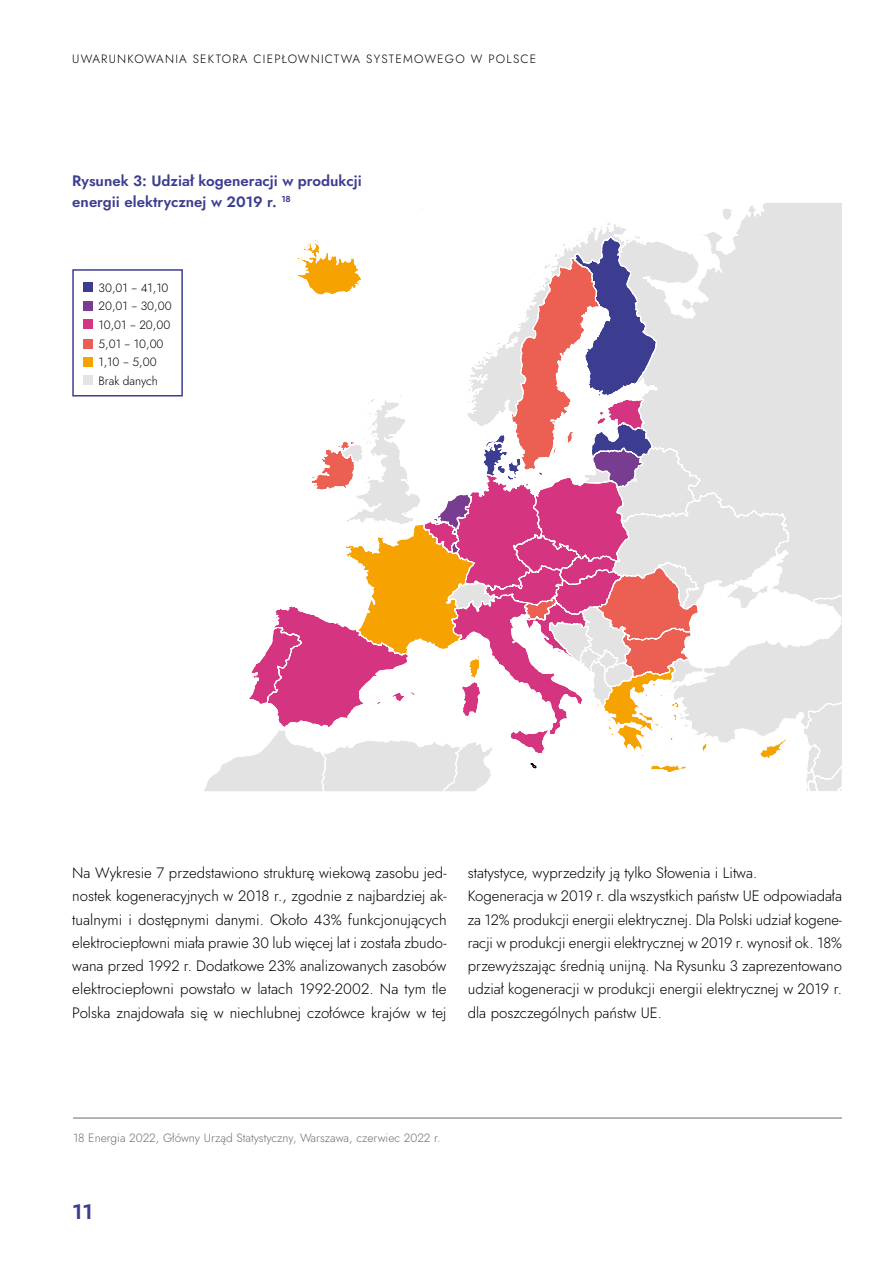
<style>
.page{position:relative;width:893px;height:1263px;background:#fff}
.page>*{position:absolute;margin:0;border:0;box-sizing:border-box;transform-origin:0 0}
.t1{font:600 21px "Jost";color:#3c3d91}
.t2{font:300 15px/23.2px "Jost";color:#000;text-align:justify}
.t3{font:600 15px/21px "Jost";color:#3c3d91}
.t4{font:300 12px/18.6px "Jost";color:#000}
.t5{font:300 12px "Jost";color:#706f6f}
.t6{font:300 12px "Jost";letter-spacing:.085em;color:#000}
.s1{font-family:"Source Sans Pro"}
</style>
<div class="page">
<hr style="left:73px;top:1117px;width:769px;height:2px;background:#9d9d9c">
<div style="left:72px;top:269px;width:111px;height:127px;background:#fff;border:2px solid #3c3d91"></div>
<div style="left:84px;top:283px;width:9px;height:9px;background:#3c3d91"></div>
<div style="left:84px;top:339px;width:9px;height:9px;background:#ec6053"></div>
<div style="left:84px;top:301px;width:9px;height:9px;background:#783d90"></div>
<div style="left:84px;top:357px;width:9px;height:10px;background:#f6a200"></div>
<div style="left:84px;top:319px;width:9px;height:10px;background:#d43480"></div>
<div style="left:84px;top:376px;width:9px;height:9px;background:#e3e3e3"></div>
<svg style="left:723px;top:203px;width:119px;height:17px"></svg>
<svg style="left:204px;top:220px;width:638px;height:571px"></svg>
<p class="t6" style="left:72px;top:51px;width:465px">UWARUNKOWANIA SEKTORA CIEPŁOWNICTWA SYSTEMOWEGO W POLSCE</p>
<p class="t3" style="left:72px;top:171px;width:291px">Rysunek 3: Udział kogeneracji w produkcji energii elektrycznej w 2019 r. <sup>18</sup></p>
<p class="t4" style="left:99px;top:278px;width:75px">30,01 <span class="s1">–</span> 41,10<br>20,01 <span class="s1">–</span> 30,00<br>10,01 <span class="s1">–</span> 20,00<br>5,01 <span class="s1">–</span> 10,00<br>1,10 <span class="s1">–</span> 5,00<br>Brak danych</p>
<p class="t2" style="left:72px;top:861px;width:376px">Na Wykresie 7 przedstawiono strukturę wiekową zasobu jed&shy;nostek kogeneracyjnych w 2018 r., zgodnie z najbardziej ak&shy;tualnymi i dostępnymi danymi. Około 43% funkcjonujących elektrociepłowni miała prawie 30 lub więcej lat i została zbudo&shy;wana przed 1992 r. Dodatkowe 23% analizowanych zasobów elektrociepłowni powstało w latach 1992-2002. Na tym tle Polska znajdowała się w niechlubnej czołówce krajów w tej</p>
<p class="t2" style="left:468px;top:861px;width:376px;text-align:left">statystyce, wyprzedziły ją tylko Słowenia i Litwa.<br>Kogeneracja w 2019 r. dla wszystkich państw UE odpowiadała za 12% produkcji energii elektrycznej. Dla Polski udział kogene&shy;racji w produkcji energii elektrycznej w 2019 r. wynosił ok. 18% przewyższając średnią unijną. Na Rysunku 3 zaprezentowano udział kogeneracji w produkcji energii elektrycznej w 2019 r. dla poszczególnych państw UE.</p>
<p class="t5" style="left:73px;top:1130px;width:369px">18 Energia 2022, Główny Urząd Statystyczny, Warszawa, czerwiec 2022 r.</p>
<h1 class="t1" style="left:72px;top:1197px;width:22px">11</h1>
</div>
